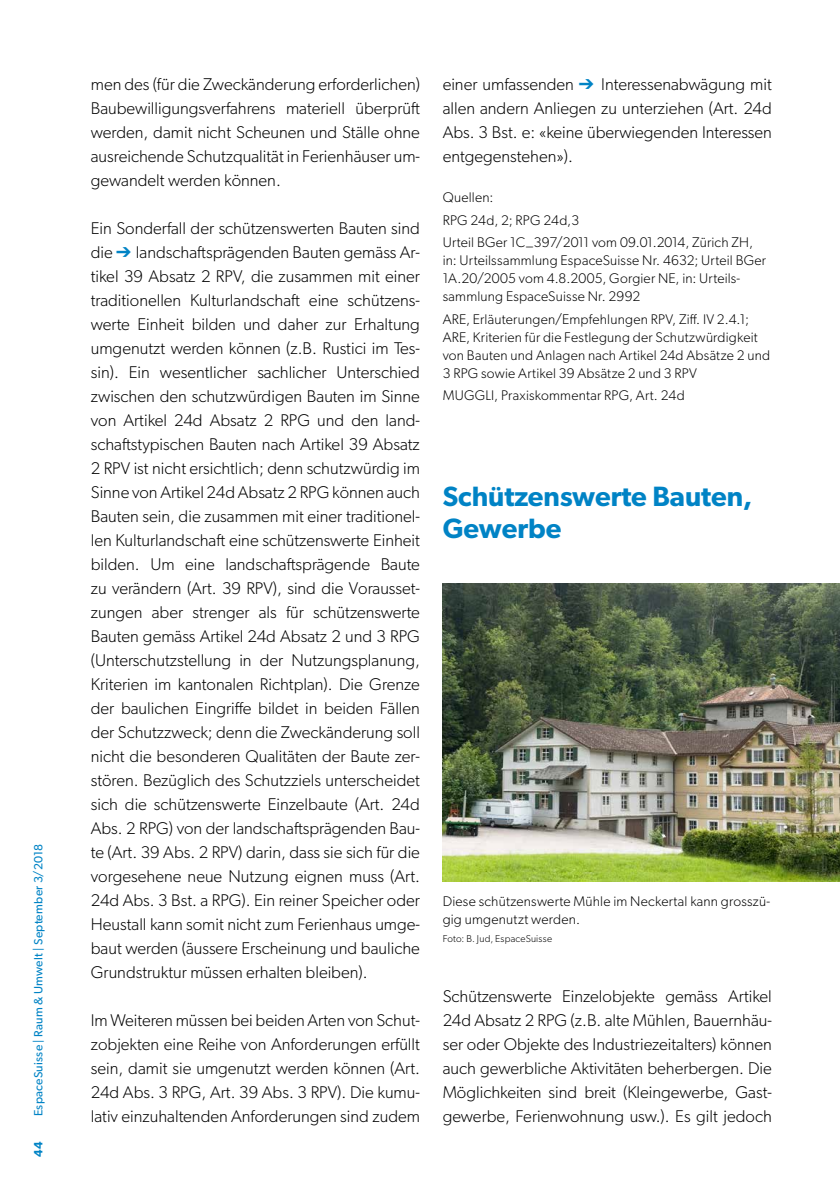
<style>
.page{position:relative;width:840px;height:1191px;background:#fff}
.page>*{position:absolute;margin:0;border:0;box-sizing:border-box;transform-origin:0 0}
.Kapiteltitel{font:600 28px/32px "Gibson";color:#0083c5}
.Lauftext_Blocksatz{font:300 17px/24px "Gibson";color:#000;text-align:justify}
.Quelle{font:300 14px/18px "Gibson";letter-spacing:.015em;color:#000}
.Bildlegende_linksbü{font:300 14px/18px "Gibson";letter-spacing:.015em;color:#000}
.t1{font:12px "Gibson";letter-spacing:.02em;color:#0083c5}
.t2{font:600 12px "Gibson";color:#0083c5}
.Bildlegende_linksbü-2{font:300 10px "Gibson";letter-spacing:.02em;color:#000}
.s1{color:#0083c5}
</style>
<div class="page">
<img style="left:442px;top:583px;width:397px;height:299px">
<p class="t1" style="left:31px;top:1116px;width:273px;rotate:-90deg">EspaceSuisse | Raum &amp; Umwelt | September 3/2018</p>
<p class="t2" style="left:31px;top:1157px;width:17px;rotate:-90deg">44</p>
<p class="Lauftext_Blocksatz" style="left:91px;top:72px;width:330px">men des (für die Zweckänderung erforderlichen)<br>Baubewilligungsverfahrens materiell überprüft werden, damit nicht Scheunen und Ställe ohne ausreichende Schutzqualität in Ferienhäuser um&shy;gewandelt werden können.</p>
<p class="Lauftext_Blocksatz" style="left:91px;top:216px;width:330px">Ein Sonderfall der schützenswerten Bauten sind die <span class="s1">➔</span> landschaftsprägenden Bauten gemäss Ar&shy;tikel 39 Absatz 2 RPV, die zusammen mit einer traditionellen Kulturlandschaft eine schützens&shy;werte Einheit bilden und daher zur Erhaltung umgenutzt werden können (z.B. Rustici im Tes&shy;sin). Ein wesentlicher sachlicher Unterschied zwischen den schutzwürdigen Bauten im Sinne von Artikel 24d Absatz 2 RPG und den land&shy;schaftstypischen Bauten nach Artikel 39 Absatz 2 RPV ist nicht ersichtlich; denn schutzwürdig im Sinne von Artikel 24d Absatz 2 RPG können auch Bauten sein, die zusammen mit einer traditionel&shy;len Kulturlandschaft eine schützenswerte Einheit bilden. Um eine landschaftsprägende Baute zu verändern (Art. 39 RPV), sind die Vorausset&shy;zungen aber strenger als für schützenswerte Bauten gemäss Artikel 24d Absatz 2 und 3 RPG (Unterschutzstellung in der Nutzungsplanung, Kriterien im kantonalen Richtplan). Die Grenze der baulichen Eingriffe bildet in beiden Fällen der Schutzzweck; denn die Zweckänderung soll nicht die besonderen Qualitäten der Baute zer&shy;stören. Bezüglich des Schutzziels unterscheidet sich die schützenswerte Einzelbaute (Art. 24d Abs. 2 RPG) von der landschaftsprägenden Bau&shy;te (Art. 39 Abs. 2 RPV) darin, dass sie sich für die vorgesehene neue Nutzung eignen muss (Art.<br>24d Abs. 3 Bst. a RPG). Ein reiner Speicher oder Heustall kann somit nicht zum Ferienhaus umge&shy;baut werden (äussere Erscheinung und bauliche Grundstruktur müssen erhalten bleiben).</p>
<p class="Lauftext_Blocksatz" style="left:91px;top:1008px;width:330px">Im Weiteren müssen bei beiden Arten von Schut&shy;zobjekten eine Reihe von Anforderungen erfüllt sein, damit sie umgenutzt werden können (Art.<br>24d Abs. 3 RPG, Art. 39 Abs. 3 RPV). Die kumu&shy;lativ einzuhaltenden Anforderungen sind zudem</p>
<p class="Lauftext_Blocksatz" style="left:442px;top:72px;width:330px">einer umfassenden <span class="s1">➔</span> Interessenabwägung mit allen andern Anliegen zu unterziehen (Art. 24d Abs. 3 Bst. e: «keine überwiegenden Interessen entgegenstehen»).</p>
<p class="Quelle" style="left:442px;top:188px;width:52px">Quellen:</p>
<p class="Quelle" style="left:442px;top:211px;width:138px">RPG 24d, 2; RPG 24d,3</p>
<p class="Quelle" style="left:442px;top:233px;width:325px">Urteil BGer 1C_397/2011 vom 09.01.2014, Zürich ZH, in: Urteilssammlung EspaceSuisse Nr. 4632; Urteil BGer 1A.20/2005 vom 4.8.2005, Gorgier NE, in: Urteils&shy;sammlung EspaceSuisse Nr. 2992</p>
<p class="Quelle" style="left:442px;top:310px;width:329px">ARE, Erläuterungen/Empfehlungen RPV, Ziff. IV 2.4.1; ARE, Kriterien für die Festlegung der Schutzwürdigkeit von Bauten und Anlagen nach Artikel 24d Absätze 2 und 3 RPG sowie Artikel 39 Absätze 2 und 3 RPV</p>
<p class="Quelle" style="left:442px;top:386px;width:243px">MUGGLI, Praxiskommentar RPG, Art. 24d</p>
<p class="Kapiteltitel" style="left:442px;top:479px;width:311px">Schützenswerte Bauten,<br>Gewerbe</p>
<p class="Bildlegende_linksbü" style="left:442px;top:892px;width:329px">Diese schützenswerte Mühle im Neckertal kann grosszü&shy;gig umgenutzt werden.</p>
<p class="Bildlegende_linksbü-2" style="left:442px;top:932px;width:111px">Foto: B. Jud, EspaceSuisse</p>
<p class="Lauftext_Blocksatz" style="left:442px;top:984px;width:330px">Schützenswerte Einzelobjekte gemäss Artikel 24d Absatz 2 RPG (z.B. alte Mühlen, Bauernhäu&shy;ser oder Objekte des Industriezeitalters) können auch gewerbliche Aktivitäten beherbergen. Die Möglichkeiten sind breit (Kleingewerbe, Gast&shy;gewerbe, Ferienwohnung usw.). Es gilt jedoch</p>
</div>
